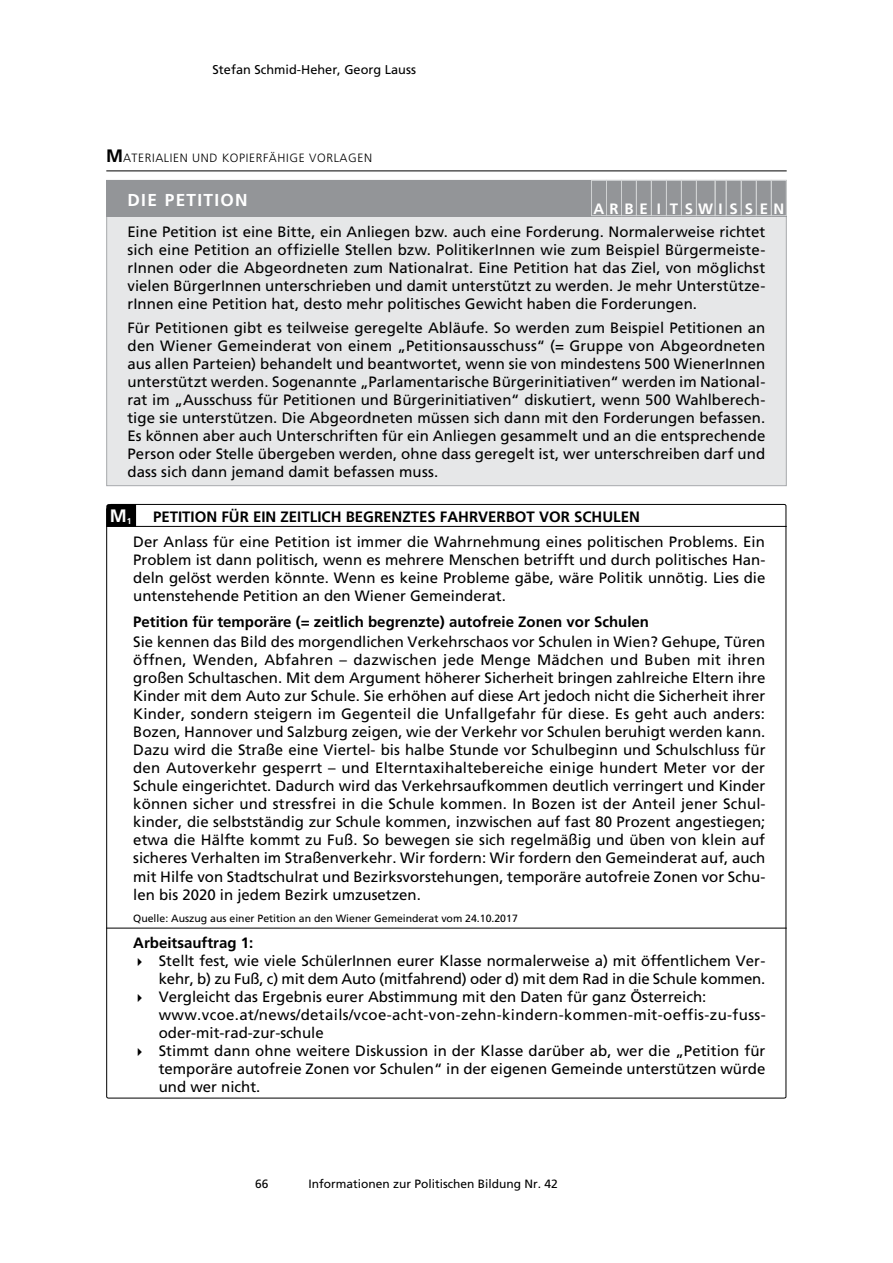
<style>
.page{position:relative;width:893px;height:1263px;background:#fff}
.page>*{position:absolute;margin:0;border:0;box-sizing:border-box;transform-origin:0 0}
.t1{font:700 18px "Frutiger";color:#fff}
.t2{font:700 17.25px "Frutiger";color:#fff}
.t3{font:15px/18px "Frutiger";color:#000;text-align:justify}
.t4{font:700 15px "Frutiger";color:#000}
.t5{font:700 15px "Frutiger";letter-spacing:.395em;color:#fff}
.t6{font:12.75px "Frutiger";color:#000}
.t7{font:12px "Frutiger";color:#000}
.t8{font:300 12px "Frutiger";letter-spacing:.05em;color:#000}
.t9{font:10.5px "Frutiger";color:#000}
.s1{font-weight:700;font-size:18px}
</style>
<div class="page">
<hr style="left:106px;top:171px;width:681px;height:1px;background:#000">
<div style="left:106px;top:180px;width:681px;height:306px;background:#e6e7e8;border:1px solid #a7a9ac"></div>
<div style="left:106px;top:180px;width:681px;height:36px;background:#939598"></div>
<div style="left:591px;top:180px;width:16px;height:36px;border:1px solid #d1d3d4"></div>
<div style="left:606px;top:180px;width:16px;height:36px;border:1px solid #d1d3d4"></div>
<div style="left:621px;top:180px;width:16px;height:36px;border:1px solid #d1d3d4"></div>
<div style="left:636px;top:180px;width:16px;height:36px;border:1px solid #d1d3d4"></div>
<div style="left:651px;top:180px;width:16px;height:36px;border:1px solid #d1d3d4"></div>
<div style="left:666px;top:180px;width:16px;height:36px;border:1px solid #d1d3d4"></div>
<div style="left:681px;top:180px;width:16px;height:36px;border:1px solid #d1d3d4"></div>
<div style="left:715px;top:180px;width:12px;height:36px;border:1px solid #d1d3d4"></div>
<div style="left:726px;top:180px;width:16px;height:36px;border:1px solid #d1d3d4"></div>
<div style="left:741px;top:180px;width:16px;height:36px;border:1px solid #d1d3d4"></div>
<div style="left:756px;top:180px;width:16px;height:36px;border:1px solid #d1d3d4"></div>
<div style="left:771px;top:180px;width:16px;height:36px;border:1px solid #d1d3d4"></div>
<div style="left:696px;top:180px;width:20px;height:36px;border:1px solid #d1d3d4"></div>
<svg style="left:106px;top:504px;width:681px;height:595px"></svg>
<svg style="left:106px;top:504px;width:30px;height:22px"></svg>
<hr style="left:106px;top:526px;width:681px;height:1px;background:#000">
<hr style="left:106px;top:928px;width:681px;height:1px;background:#000">
<p class="t6" style="left:213px;top:62px;width:205px">Stefan Schmid-Heher, Georg Lauss</p>
<p class="t8" style="left:106px;top:151px;width:267px"><span class="s1">M</span>ATERIALIEN UND KOPIERFÄHIGE VORLAGE N</p>
<p class="t2" style="left:128px;top:190px;width:60px">Die Petition</p>
<p class="t5" style="left:594px;top:200px;width:192px">ARBE I TSWISSEN</p>
<p class="t3" style="left:128px;top:223px;width:639px">Eine Petition ist eine Bitte, ein Anliegen bzw. auch eine Forderung. Normalerweise richtet sich eine Petition an offizielle Stellen bzw. PolitikerInnen wie zum Beispiel Bürgermeiste&shy;rInnen oder die Abgeordneten zum Nationalrat. Eine Petition hat das Ziel, von möglichst vielen BürgerInnen unterschrieben und damit unterstützt zu werden. Je mehr Unterstütze&shy;rInnen eine Petition hat, desto mehr politisches Gewicht haben die Forderungen.</p>
<p class="t3" style="left:128px;top:319px;width:639px">Für Petitionen gibt es teilweise geregelte Abläufe. So werden zum Beispiel Petitionen an den Wiener Gemeinderat von einem „Petitionsausschuss“ (= Gruppe von Abgeordneten aus allen Parteien) behandelt und beantwortet, wenn sie von mindestens 500 WienerInnen unterstützt werden. Sogenannte „Parlamentarische Bürgerinitiativen“ werden im National&shy;rat im „Ausschuss für Petitionen und Bürgerinitiativen“ diskutiert, wenn 500 Wahlberech&shy;tige sie unterstützen. Die Abgeordneten müssen sich dann mit den Forderungen befassen.<br>Es können aber auch Unterschriften für ein Anliegen gesammelt und an die entsprechende Person oder Stelle übergeben werden, ohne dass geregelt ist, wer unterschreiben darf und dass sich dann jemand damit befassen muss.</p>
<p class="t1" style="left:110px;top:505px;width:23px">M<sub>1</sub></p>
<p class="t4" style="left:153px;top:508px;width:17px">Petition</p>
<p class="t4" style="left:221px;top:508px;width:40px">für ein</p>
<p class="t4" style="left:281px;top:508px;width:8px">zeitli</p>
<p class="t4" style="left:321px;top:508px;width:34px">ch begrenztes</p>
<p class="t4" style="left:440px;top:508px;width:19px">Fahrverbot</p>
<p class="t4" style="left:539px;top:508px;width:12px">vor</p>
<p class="t4" style="left:574px;top:508px;width:28px">Schulen</p>
<p class="t3" style="left:133px;top:532px;width:634px">Der Anlass für eine Petition ist immer die Wahrnehmung eines politischen Problems. Ein Problem ist dann politisch, wenn es mehrere Menschen betrifft und durch politisches Han&shy;deln gelöst werden könnte. Wenn es keine Probleme gäbe, wäre Politik unnötig. Lies die untenstehende Petition an den Wiener Gemeinderat.</p>
<p class="t4" style="left:133px;top:613px;width:517px">Petition für temporäre (= zeitlich begrenzte) autofreie Zonen vor Schulen</p>
<p class="t3" style="left:133px;top:633px;width:634px">Sie kennen das Bild des morgendlichen Verkehrschaos vor Schulen in Wien? Gehupe, Türen öffnen, Wenden, Abfahren – dazwischen jede Menge Mädchen und Buben mit ihren großen Schultaschen. Mit dem Argument höherer Sicherheit bringen zahlreiche Eltern ihre Kinder mit dem Auto zur Schule. Sie erhöhen auf diese Art jedoch nicht die Sicherheit ihrer Kinder, sondern steigern im Gegenteil die Unfallgefahr für diese. Es geht auch anders:<br>Bozen, Hannover und Salzburg zeigen, wie der Verkehr vor Schulen beruhigt werden kann.<br>Dazu wird die Straße eine Viertel- bis halbe Stunde vor Schulbeginn und Schulschluss für den Autoverkehr gesperrt – und Elterntaxihaltebereiche einige hundert Meter vor der Schule eingerichtet. Dadurch wird das Verkehrsaufkommen deutlich verringert und Kinder können sicher und stressfrei in die Schule kommen. In Bozen ist der Anteil jener Schul&shy;kinder, die selbstständig zur Schule kommen, inzwischen auf fast 80 Prozent angestiegen; etwa die Hälfte kommt zu Fuß. So bewegen sie sich regelmäßig und üben von klein auf sicheres Verhalten im Straßenverkehr. Wir fordern: Wir fordern den Gemeinderat auf, auch mit Hilfe von Stadtschulrat und Bezirksvorstehungen, temporäre autofreie Zonen vor Schu&shy;len bis 2020 in jedem Bezirk umzusetzen.</p>
<p class="t9" style="left:133px;top:912px;width:386px">Quelle: Auszug aus einer Petition an den Wiener Gemeinderat vom 24.10.2017</p>
<p class="t4" style="left:133px;top:934px;width:122px">Arbeitsauftrag 1:</p>
<p class="t3" style="left:133px;top:952px;width:634px;text-align:right">✔ Stellt fest, wie viele SchülerInnen eurer Klasse normalerweise a) mit öffentlichem Ver&shy;kehr, b) zu Fuß, c) mit dem Auto (mitfahrend) oder d) mit dem Rad in die Schule kommen.</p>
<p class="t3" style="left:159px;top:988px;width:607px;text-align:left;text-indent:-26px">✔ Vergleicht das Ergebnis eurer Abstimmung mit den Daten für ganz Österreich: www.vcoe.at/news/details/vcoe-acht-von-zehn-kindern-kommen-mit-oeffis-zu-fuss&shy;oder-mit-rad-zur-schule</p>
<p class="t3" style="left:159px;top:1042px;width:608px;text-indent:-26px">✔ Stimmt dann ohne weitere Diskussion in der Klasse darüber ab, wer die „Petition für temporäre autofreie Zonen vor Schulen“ in der eigenen Gemeinde unterstützen würde und wer nicht.</p>
<p class="t7" style="left:255px;top:1177px;width:15px">66</p>
<p class="t7" style="left:308px;top:1177px;width:251px">Informationen zur Politischen Bildung Nr. 42</p>
</div>
